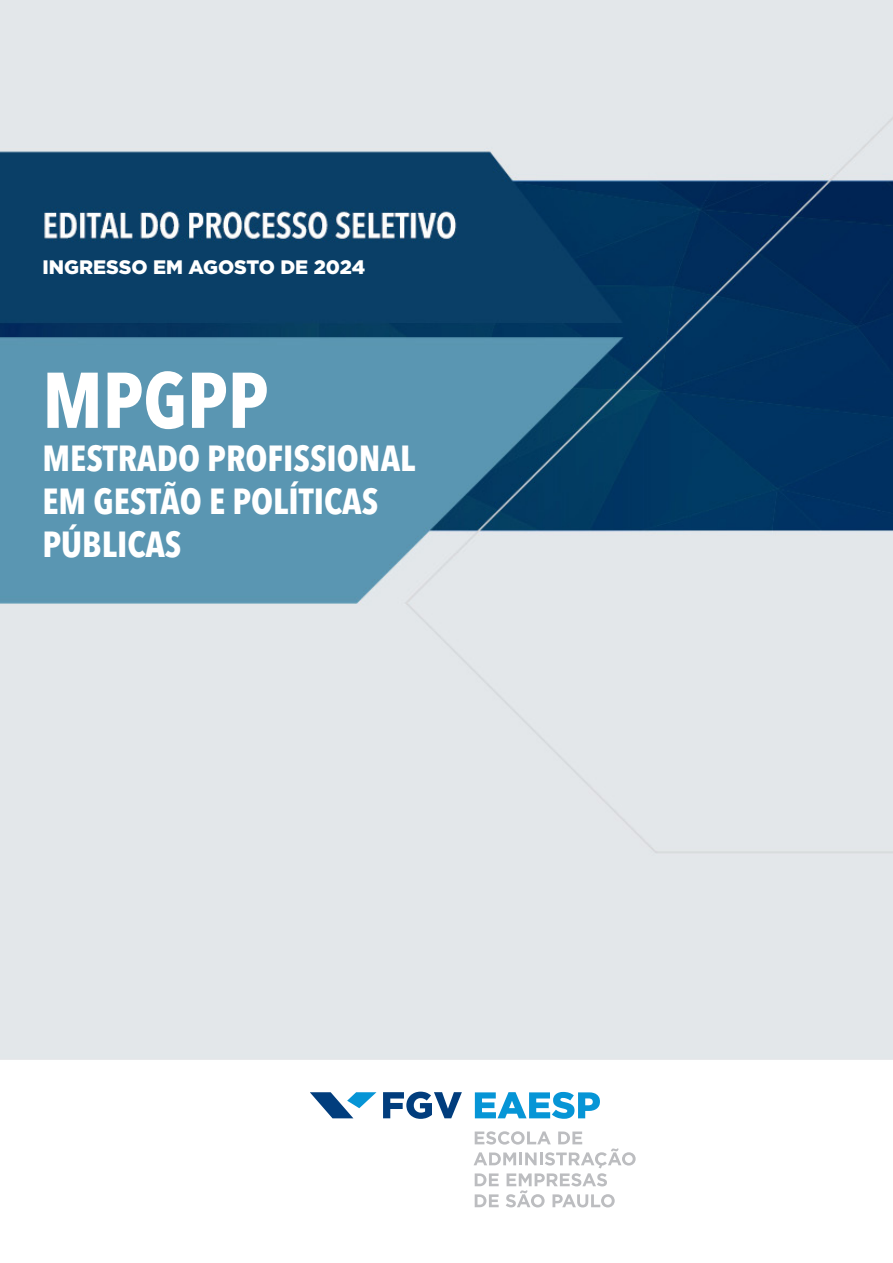
<style>
.page{position:relative;width:893px;height:1263px;background:#fff}
.page>*{position:absolute;margin:0;border:0;box-sizing:border-box;transform-origin:0 0}
.t1{font:700 condensed 78px "Avenir Next LT Pro";color:#fff}
.t2{font:700 condensed 36px/43.2px "Avenir Next LT Pro";color:#fff}
.t3{font:900 19.5px "Gotham";color:#fff}
</style>
<div class="page">
<img style="left:0;top:0;width:893px;height:1208px">
<svg style="left:383px;top:1092px;width:79px;height:27px"></svg>
<svg style="left:310px;top:1092px;width:66px;height:26px"></svg>
<svg style="left:475px;top:1092px;width:125px;height:27px"></svg>
<svg style="left:474px;top:1131px;width:162px;height:76px"></svg>
<p class="t3" style="left:43px;top:255px;width:324px">INGRESSO EM AGOSTO DE 2024</p>
<p class="t1" style="left:43px;top:353px;width:227px">MPGPP</p>
<p class="t2" style="left:43px;top:436px;width:374px">MESTRADO PROFISSIONAL<br>EM GESTÃO E POLÍTICAS<br>PÚBLICAS</p>
</div>
